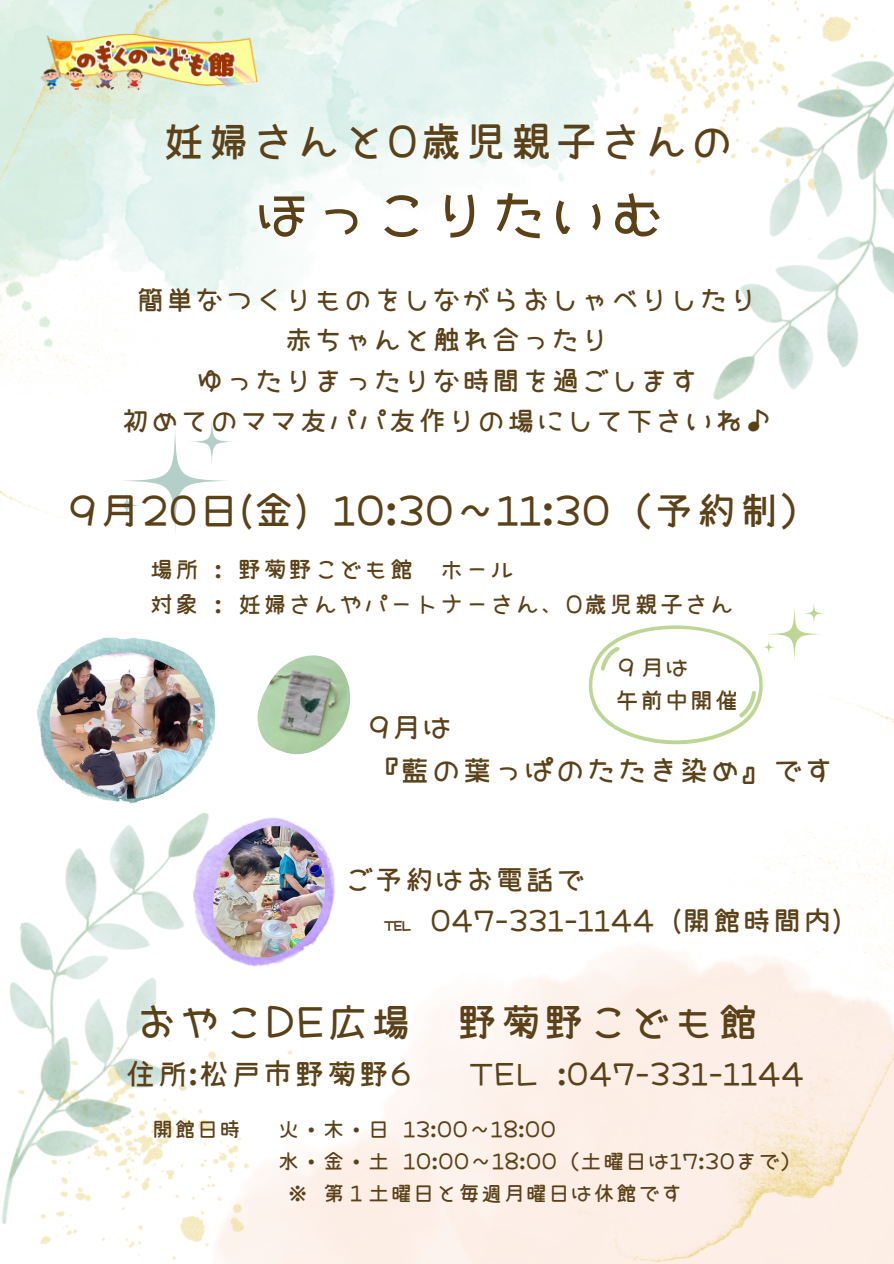
<style>
.page{position:relative;width:894px;height:1264px;background:#fff}
.page>*{position:absolute;margin:0;border:0;box-sizing:border-box;transform-origin:0 0}
.t1{font:59.25px "Chibisuke Font TTF";color:#5b4118}
.t2{font:45.15px "Chibisuke Font TTF";color:#5b4118}
.t3{font:43.35px "Chibisuke Font TTF";color:#5b4118}
.t4{font:42.15px "Chibisuke Font TTF";color:#5b4118}
.t5{font:31.95px "Chibisuke Font TTF";color:#5b4118}
.t6{font:31.05px/42.8px "Chibisuke Font TTF";color:#5b4118}
.t7{font:30.15px/41.1px "Chibisuke Font TTF";color:#5b4118}
.t8{font:29.7px/40.5px "Chibisuke Font TTF";color:#5b4118;text-align:center}
.t9{font:25.2px/34.5px "Chibisuke Font TTF";color:#5b4118}
.t10{font:24.75px/33.8px "Chibisuke Font TTF";color:#5b4118}
.t11{font:22.5px "Chibisuke Font TTF";color:#5b4118}
</style>
<div class="page">
<img style="left:478px;top:677px;width:415px;height:586px">
<img style="left:713px;top:280px;width:180px;height:120px">
<img style="left:799px;top:8px;width:94px;height:272px">
<img style="left:1px;top:803px;width:244px;height:454px">
<svg style="left:765px;top:605px;width:57px;height:57px"></svg>
<svg style="left:760px;top:639px;width:16px;height:16px"></svg>
<svg style="left:801px;top:601px;width:25px;height:25px"></svg>
<img style="left:392px;top:0;width:407px;height:308px">
<img style="left:0;top:0;width:392px;height:532px">
<img style="left:257px;top:655px;width:94px;height:100px">
<img style="left:37px;top:637px;width:178px;height:166px">
<img style="left:50px;top:652px;width:153px;height:146px">
<img style="left:164px;top:791px;width:172px;height:203px">
<img style="left:213px;top:826px;width:112px;height:131px">
<img style="left:34px;top:31px;width:228px;height:59px">
<svg style="left:588px;top:625px;width:174px;height:119px"></svg>
<p class="t2" style="left:161px;top:111px;width:574px">妊婦さんと0歳児親子さんの</p>
<p class="t1" style="left:252px;top:176px;width:416px">ほっこりたいむ</p>
<h3 class="t8" style="left:120px;top:277px;width:654px">簡単なつくりものをしながらおしゃべりしたり赤ちゃんと触れ合ったり<br>ゆったりまったりな時間を過ごします<br>初めてのママ友パパ友作りの場にして下さいね♪</h3>
<h1 class="t4" style="left:68px;top:483px;width:755px">9月20日(金) 10:30～11:30（予約制）</h1>
<h4 class="t9" style="left:149px;top:550px;width:587px">場所 : 野菊野こども館 ホール<br>対象 : 妊婦さんやパートナーさん、0歳児親子さん</h4>
<p class="t10" style="left:614px;top:648px;width:125px">９月は<br>午前中開催</p>
<p class="t6" style="left:368px;top:704px;width:467px">9月は<br>『藍の葉っぱのたたき染め』です</p>
<p class="t7" style="left:383px;top:857px;width:460px;text-indent:-40px">ご予約はお電話で<br>℡ 047-331-1144 (開館時間内)</p>
<p class="t3" style="left:135px;top:994px;width:626px">おやこDE広場 野菊野こども館</p>
<p class="t5" style="left:124px;top:1052px;width:289px">住所:松戸市野菊野6</p>
<p class="t5" style="left:469px;top:1052px;width:336px">TEL :047-331-1144</p>
<h4 class="t11" style="left:151px;top:1114px;width:91px">開館日時</h4>
<h4 class="t11" style="left:277px;top:1114px;width:280px">火・木・日 13:00～18:00</h4>
<p class="t11" style="left:277px;top:1146px;width:526px">水・金・土 10:00～18:00（土曜日は17:30まで）</p>
<p class="t11" style="left:286px;top:1177px;width:397px">※ 第１土曜日と毎週月曜日は休館です</p>
</div>
